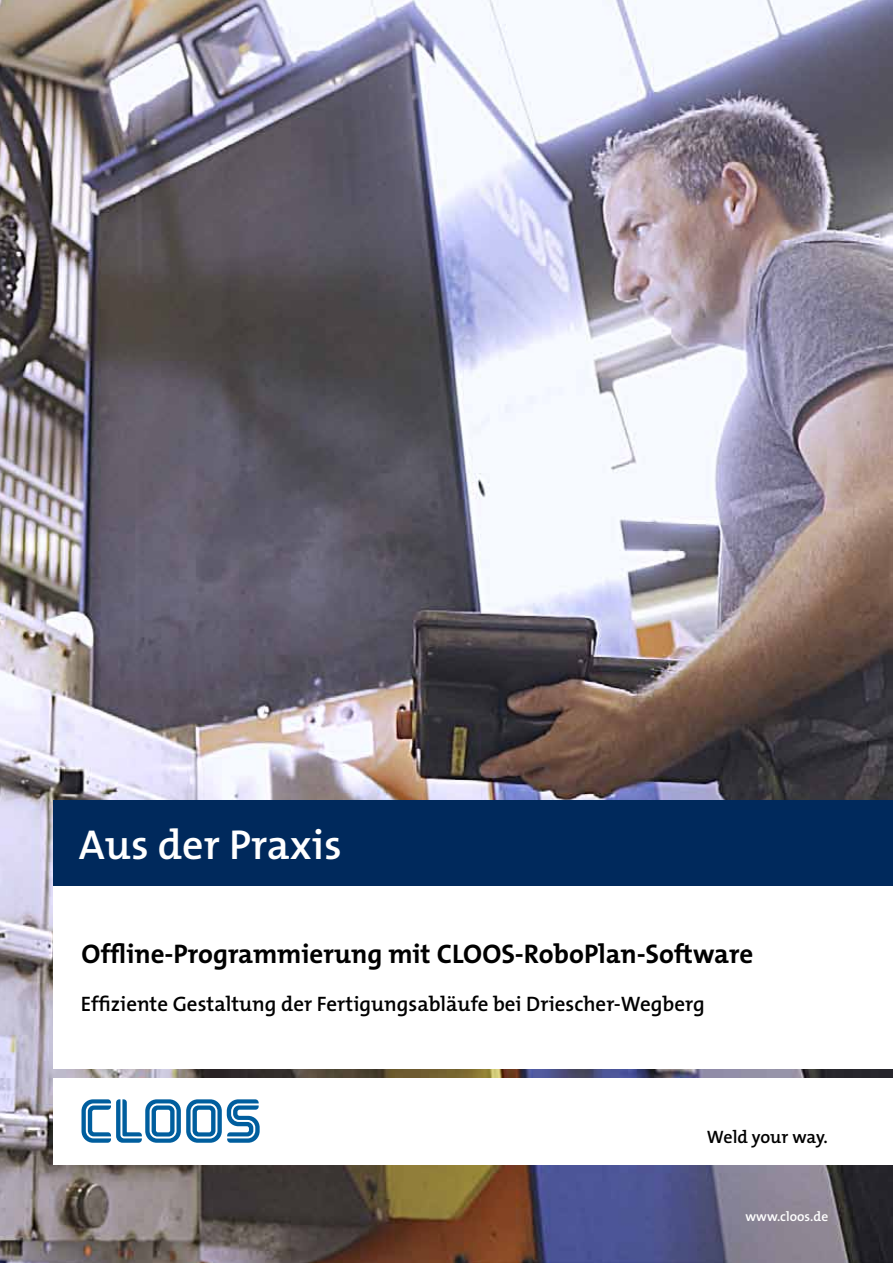
<style>
.page{position:relative;width:893px;height:1263px;background:#fff}
.page>*{position:absolute;margin:0;border:0;box-sizing:border-box;transform-origin:0 0}
.t1{font:600 42px "The Mix B6";color:#fff}
.t2{font:700 27px "The Mix B7";color:#000}
.t3{font:600 21px "The Mix B6";color:#000}
.t4{font:600 18px "The Mix B6";letter-spacing:-.005em;color:#000}
.t5{font:600 13.5px "The Mix B6";color:#fff}
</style>
<div class="page">
<img style="left:0;top:0;width:893px;height:1263px">
<div style="left:54px;top:800px;width:839px;height:87px;background:#00295c"></div>
<div style="left:54px;top:887px;width:839px;height:182px;background:#fff"></div>
<div style="left:54px;top:1078px;width:839px;height:86px;background:#fff"></div>
<svg style="left:82px;top:1099px;width:178px;height:44px"></svg>
<h1 class="t1" style="left:79px;top:822px;width:264px">Aus der Praxis</h1>
<p class="t2" style="left:82px;top:939px;width:673px">Offline-Programmierung mit CLOOS-RoboPlan-Software</p>
<p class="t3" style="left:81px;top:992px;width:626px">Effiziente Gestaltung der Fertigungsabläufe bei Driescher-Wegberg</p>
<p class="t4" style="left:707px;top:1127px;width:122px">Weld your way.</p>
<p class="t5" style="left:745px;top:1210px;width:84px">www.cloos.de</p>
</div>
